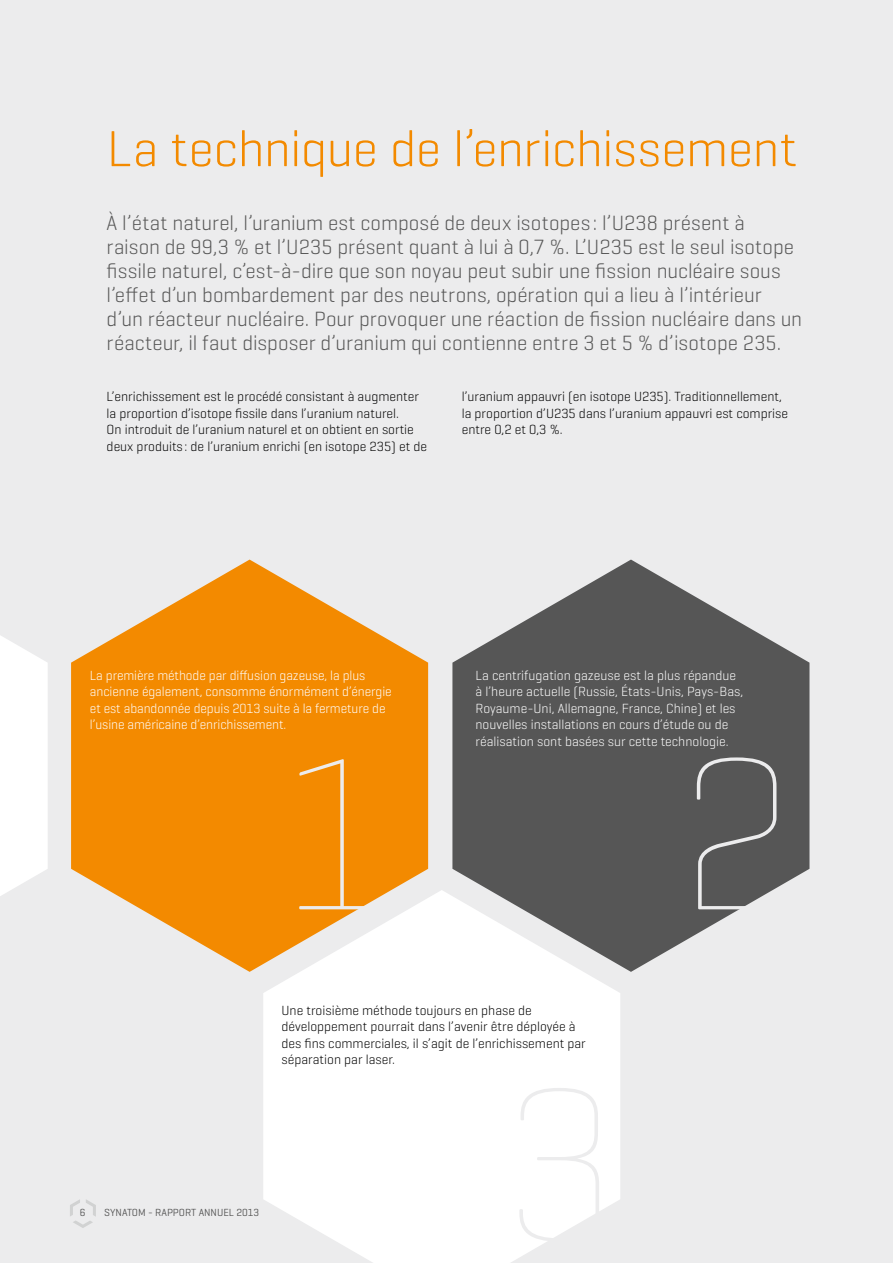
<style>
.page{position:relative;width:893px;height:1263px;background:#ececed}
.page>*{position:absolute;margin:0;border:0;box-sizing:border-box;transform-origin:0 0}
.t1{font:100 220.8px "Geogrotesque";color:#ececed}
.t2{font:300 51.45px "Geogrotesque";letter-spacing:-.01em;color:#f38a00}
.t3{font:300 21px/24px "Geogrotesque";color:#565656}
.t4{font:300 13.5px/16.5px "Geogrotesque";color:#000}
.t5{font:300 13.5px/16.5px "Geogrotesque";letter-spacing:-.005em;color:#fff}
.t6{font:10.5px "Geogrotesque";color:#565656}
</style>
<div class="page">
<svg style="left:71px;top:559px;width:357px;height:413px;fill:#f38a00"></svg>
<svg style="left:452px;top:559px;width:357px;height:413px;fill:#565656"></svg>
<svg style="left:263px;top:890px;width:357px;height:373px;background:#f6f2ed"></svg>
<svg style="left:0;top:635px;width:48px;height:261px;background:#fdfdfd"></svg>
<svg style="left:777px;top:897px;width:32px;height:75px"></svg>
<svg style="left:70px;top:1199px;width:26px;height:29px"></svg>
<h2 class="t2" style="left:107px;top:117px;width:692px">La technique de l’enrichissement</h2>
<p class="t3" style="left:107px;top:210px;width:697px">À l’état naturel, l’uranium est composé de deux isotopes : l’U238 présent à raison de 99,3 % et l’U235 présent quant à lui à 0,7 %. L’U235 est le seul isotope fissile naturel, c’est-à-dire que son noyau peut subir une fission nucléaire sous l’effet d’un bombardement par des neutrons, opération qui a lieu à l’intérieur d’un réacteur nucléaire. Pour provoquer une réaction de fission nucléaire dans un réacteur, il faut disposer d’uranium qui contienne entre 3 et 5 % d’isotope 235.</p>
<p class="t4" style="left:107px;top:388px;width:322px">L’enrichissement est le procédé consistant à augmenter la proportion d’isotope fissile dans l’uranium naturel.<br>On introduit de l’uranium naturel et on obtient en sortie deux produits : de l’uranium enrichi (en isotope 235) et de</p>
<p class="t4" style="left:462px;top:388px;width:328px">l’uranium appauvri (en isotope U235). Traditionnellement, la proportion d’U235 dans l’uranium appauvri est comprise entre 0,2 et 0,3 %.</p>
<p class="t5" style="left:90px;top:667px;width:303px">La première méthode par diffusion gazeuse, la plus ancienne également, consomme énormément d’énergie et est abandonnée depuis 2013 suite à la fermeture de l’usine américaine d’enrichissement.</p>
<p class="t5" style="left:476px;top:667px;width:269px">La centrifugation gazeuse est la plus répandue à l’heure actuelle (Russie, États-Unis, Pays-Bas, Royaume-Uni, Allemagne, France, Chine) et les nouvelles installations en cours d’étude ou de réalisation sont basées sur cette technologie.</p>
<h1 class="t1" style="left:282px;top:696px;width:117px">1</h1>
<h1 class="t1" style="left:676px;top:696px;width:117px">2</h1>
<p class="t4" style="left:282px;top:1001px;width:306px">Une troisième méthode toujours en phase de développement pourrait dans l’avenir être déployée à des fins commerciales, il s’agit de l’enrichissement par séparation par laser.</p>
<p class="t6" style="left:80px;top:1206px;width:7px">6</p>
<p class="t6" style="left:104px;top:1206px;width:156px">SYNATOM - RAPPORT ANNUEL 2013</p>
</div>
